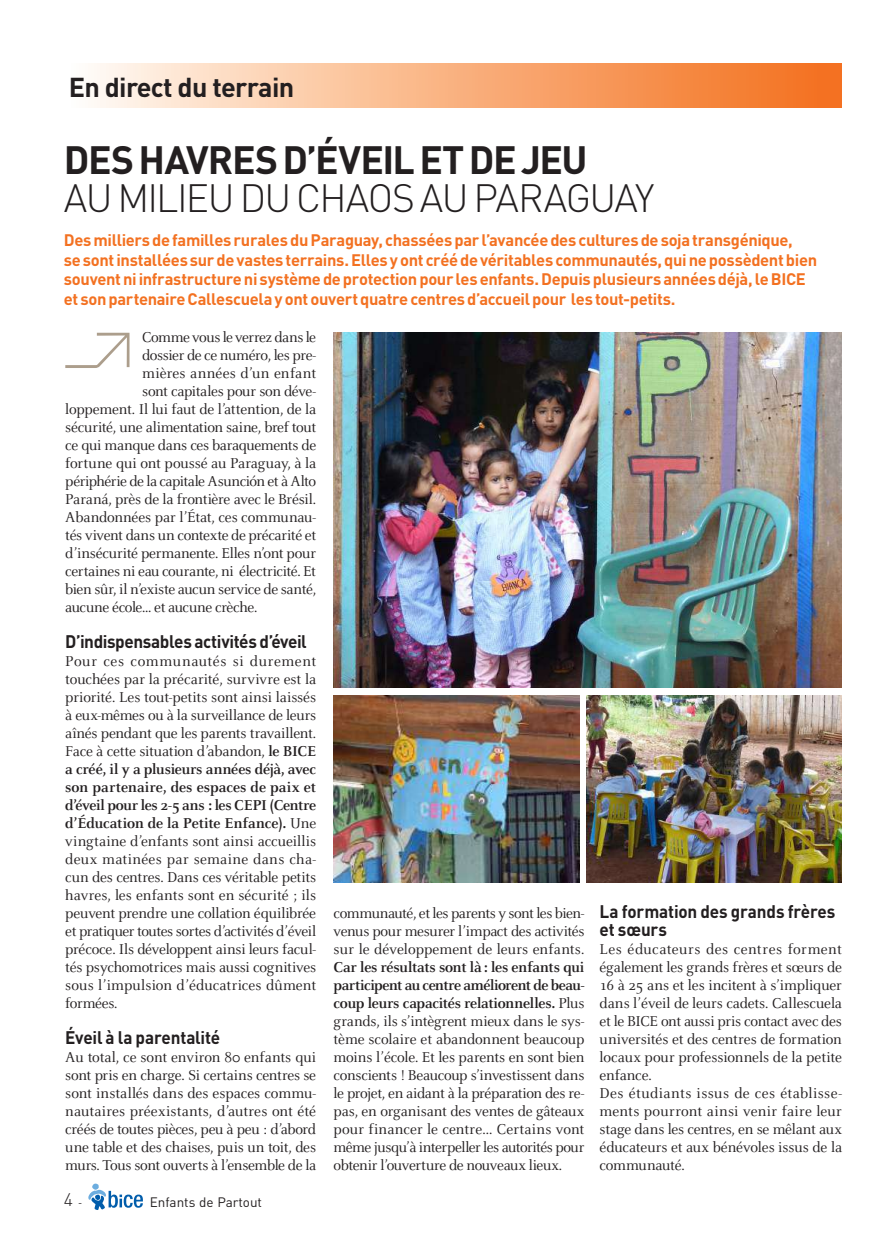
<style>
.page{position:relative;width:893px;height:1234px;background:#fff}
.page>*{position:absolute;margin:0;border:0;box-sizing:border-box;transform-origin:0 0}
.t1{font:300 101.25px "Foundry Gridnik";color:#ac9e8c;scale:.95 1}
.t2{font:300 39px "DINOT";letter-spacing:-.045em;color:#231f20}
.t3{font:700 39px "DINOT";letter-spacing:-.035em;color:#231f20}
.t4{font:700 27px "DINOT";letter-spacing:-.025em;color:#231f20}
.t5{font:700 18px/18px "DINOT";letter-spacing:-.015em;color:#231f20;scale:.95 1}
.t6{font:300 18px "DINOT";color:#231f20}
.t7{font:700 16.5px/19.5px "DINOT";letter-spacing:-.02em;color:#f37121}
.t8{font:15.75px/18px "Celeste";letter-spacing:-.01em;color:#231f20;text-align:justify}
.t9{font:15.75px "Celeste";letter-spacing:-.035em;color:#231f20}
.t10{font:15.75px "Celeste";letter-spacing:-.03em;color:#231f20}
.t11{font:15.75px "Celeste";letter-spacing:.015em;color:#231f20}
.t12{font:13.5px "DINOT";color:#231f20}
.s1{font-weight:700}
.s2{font-weight:400;font-size:9.75px}
</style>
<div class="page">
<svg style="left:88px;top:1183px;width:55px;height:26px"></svg>
<div style="left:64px;top:64px;width:778px;height:44px;background:linear-gradient(to right,#fffbf4,#f36c16)"></div>
<img style="left:333px;top:333px;width:509px;height:354px">
<img style="left:333px;top:695px;width:246px;height:187px">
<img style="left:587px;top:695px;width:255px;height:187px">
<h3 class="t4" style="left:69px;top:69px;width:227px">En direct du terrain</h3>
<h2 class="t3" style="left:64px;top:134px;width:525px">DES HAVRES D’ÉVEIL ET DE JEU</h2>
<h2 class="t2" style="left:64px;top:174px;width:592px">AU MILIEU DU CHAOS AU PARAGUAY</h2>
<p class="t7" style="left:64px;top:230px;width:755px">Des milliers de familles rurales du Paraguay, chassées par l’avancée des cultures de soja transgénique,<br>se sont installées sur de vastes terrains. Elles y ont créé de véritables communautés, qui ne possèdent bien souvent ni infrastructure ni système de protection pour les enfants. Depuis plusieurs années déjà, le BICE et son partenaire Callescuela y ont ouvert quatre centres d’accueil pour les tout-petits.</p>
<h1 class="t1" style="left:59px;top:312px;width:83px">∏</h1>
<p class="t9" style="left:142px;top:327px;width:175px">Comme vous le verrez dans le</p>
<p class="t10" style="left:142px;top:345px;width:175px">dossier de ce numéro, les pre-</p>
<p class="t11" style="left:142px;top:363px;width:175px">mières années d’un enfant</p>
<p class="t8" style="left:142px;top:381px;width:175px">sont capitales pour son déve-</p>
<p class="t8" style="left:65px;top:399px;width:252px">loppement. Il lui faut de l’attention, de la</p>
<p class="t8" style="left:65px;top:417px;width:252px">sécurité, une alimentation saine, bref tout</p>
<p class="t8" style="left:65px;top:435px;width:252px">ce qui manque dans ces baraquements de</p>
<p class="t8" style="left:65px;top:453px;width:252px">fortune qui ont poussé au Paraguay, à la</p>
<p class="t9" style="left:65px;top:471px;width:252px">périphérie de la capitale Asunción et à Alto</p>
<p class="t8" style="left:65px;top:489px;width:252px">Paraná, près de la frontière avec le Brésil.</p>
<p class="t8" style="left:65px;top:507px;width:252px">Abandonnées par l’État, ces communau-</p>
<p class="t8" style="left:65px;top:525px;width:252px">tés vivent dans un contexte de précarité et</p>
<p class="t8" style="left:65px;top:543px;width:252px">d’insécurité permanente. Elles n’ont pour</p>
<p class="t8" style="left:65px;top:561px;width:252px">certaines ni eau courante, ni électricité. Et</p>
<p class="t8" style="left:65px;top:579px;width:252px">bien sûr, il n’existe aucun service de santé,</p>
<p class="t10" style="left:65px;top:597px;width:194px">aucune école... et aucune crèche.</p>
<p class="t5" style="left:65px;top:632px;width:256px">D’indispensables activités d’éveil</p>
<p class="t8" style="left:65px;top:651px;width:252px">Pour ces communautés si durement touchées par la précarité, survivre est la priorité. Les tout-petits sont ainsi laissés à eux-mêmes ou à la surveillance de leurs aînés pendant que les parents travaillent.<br>Face à cette situation d’abandon, <span class="s1">le BICE a créé, il y a plusieurs années déjà, avec son partenaire, des espaces de paix et d’éveil pour les 2-5 ans : les CEPI (Centre d’Éducation de la Petite Enfance).</span> Une vingtaine d’enfants sont ainsi accueillis deux matinées par semaine dans cha&shy;cun des centres. Dans ces véritable petits havres, les enfants sont en sécurité ; ils peuvent prendre une collation équilibrée et pratiquer toutes sortes d’activités d’éveil précoce. Ils développent ainsi leurs facul&shy;tés psychomotrices mais aussi cognitives sous l’impulsion d’éducatrices dûment formées.</p>
<p class="t5" style="left:65px;top:1028px;width:165px">Éveil à la parentalité</p>
<p class="t8" style="left:65px;top:1047px;width:252px">Au total, ce sont environ 80 enfants qui sont pris en charge. Si certains centres se sont installés dans des espaces commu&shy;nautaires préexistants, d’autres ont été créés de toutes pièces, peu à peu : d’abord une table et des chaises, puis un toit, des murs. Tous sont ouverts à l’ensemble de la</p>
<p class="t6" style="left:64px;top:1188px;width:20px">4 <span class="s2">-</span></p>
<p class="t12" style="left:150px;top:1193px;width:114px">Enfants de Partout</p>
<p class="t8" style="left:334px;top:903px;width:252px">communauté, et les parents y sont les bien&shy;venus pour mesurer l’impact des activités sur le développement de leurs enfants.</p>
<p class="t8" style="left:334px;top:957px;width:252px"><span class="s1">Car les résultats sont là: les enfants qui participent au centre améliorent de beau&shy;coup leurs capacités relationnelles.</span> Plus grands, ils s’intègrent mieux dans le sys&shy;tème scolaire et abandonnent beaucoup moins l’école. Et les parents en sont bien conscients ! Beaucoup s’investissent dans le projet, en aidant à la préparation des re&shy;pas, en organisant des ventes de gâteaux pour financer le centre... Certains vont même jusqu’à interpeller les autorités pour obtenir l’ouverture de nouveaux lieux.</p>
<p class="t5" style="left:600px;top:902px;width:250px">La formation des grands frères et sœurs</p>
<p class="t8" style="left:600px;top:939px;width:244px;text-align:left">Les éducateurs des centres forment également les grands frères et sœurs de 16 à 25 ans et les incitent à s’impliquer dans l’éveil de leurs cadets. Callescuela et le BICE ont aussi pris contact avec des universités et des centres de formation locaux pour professionnels de la petite enfance.<br>Des étudiants issus de ces établisse&shy;ments pourront ainsi venir faire leur stage dans les centres, en se mêlant aux éducateurs et aux bénévoles issus de la communauté.</p>
</div>
